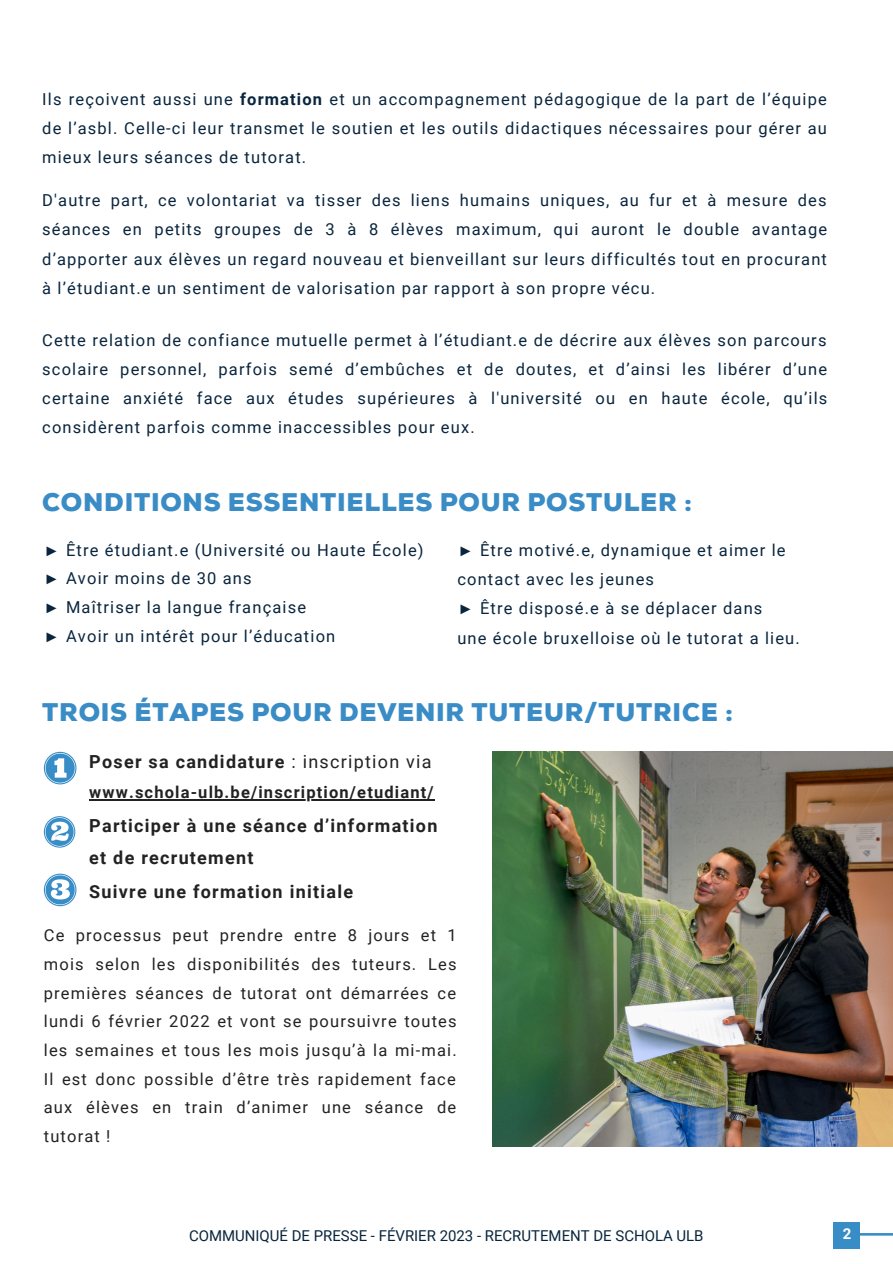
<style>
.page{position:relative;width:893px;height:1264px;background:#fff}
.page>*{position:absolute;margin:0;border:0;box-sizing:border-box;transform-origin:0 0}
.t1{font:900 25.5px "Nexa";letter-spacing:.03em;color:#3a8cc6}
.t2{font:700 18px/31.5px "Roboto";letter-spacing:.07em;color:#222}
.t3{font:16.5px/29.2px "Roboto";letter-spacing:.07em;color:#09253d;text-align:justify}
.t4{font:16.5px/28.7px "Roboto";letter-spacing:.07em;color:#222;text-align:justify}
.t5{font:700 16.5px "Roboto";letter-spacing:.07em;color:#222}
.t6{font:15px "Roboto";color:#09253d}
.t7{font:700 15px "Roboto";color:#fff}
.s1{font-weight:700}
.s2{font-family:"Liberation Serif"}
.s3{font-weight:400}
</style>
<div class="page">
<img style="left:493px;top:751px;width:399px;height:395px">
<svg style="left:44px;top:751px;width:32px;height:33px"></svg>
<svg style="left:44px;top:816px;width:31px;height:31px"></svg>
<svg style="left:44px;top:873px;width:32px;height:33px"></svg>
<hr style="left:89px;top:799px;width:346px;height:1px;background:#222">
<svg style="left:860px;top:1233px;width:32px;height:3px"></svg>
<div style="left:833px;top:1221px;width:27px;height:27px;background:#398dc7"></div>
<p class="t3" style="left:42px;top:84px;width:786px">Ils reçoivent aussi une <span class="s1">formation</span> et un accompagnement pédagogique de la part de l’équipe de l’asbl. Celle-ci leur transmet le soutien et les outils didactiques nécessaires pour gérer au mieux leurs séances de tutorat.</p>
<p class="t3" style="left:42px;top:186px;width:786px">D'autre part, ce volontariat va tisser des liens humains uniques, au fur et à mesure des séances en petits groupes de 3 à 8 élèves maximum, qui auront le double avantage d’apporter aux élèves un regard nouveau et bienveillant sur leurs difficultés tout en procurant à l’étudiant.e un sentiment de valorisation par rapport à son propre vécu.</p>
<p class="t3" style="left:42px;top:325px;width:786px">Cette relation de confiance mutuelle permet à l’étudiant.e de décrire aux élèves son parcours scolaire personnel, parfois semé d’embûches et de doutes, et d’ainsi les libérer d’une certaine anxiété face aux études supérieures à l'université ou en haute école, qu’ils considèrent parfois comme inaccessibles pour eux.</p>
<h1 class="t1" style="left:42px;top:486px;width:651px">CONDITIONS ESSENTIELLES POUR POSTULER :</h1>
<p class="t3" style="left:43px;top:535px;width:382px;line-height:28.8px;text-align:left"><span class="s2">►</span> Être étudiant.e (Université ou Haute École) <span class="s2">►</span> Avoir moins de 30 ans<br><span class="s2">►</span> Maîtriser la langue française<br><span class="s2">►</span> Avoir un intérêt pour l’éducation</p>
<p class="t3" style="left:457px;top:535px;width:344px;text-align:left"><span class="s2">►</span> Être motivé.e, dynamique et aimer le contact avec les jeunes<br><span class="s2">►</span> Être disposé.e à se déplacer dans<br>une école bruxelloise où le tutorat a lieu.</p>
<h1 class="t1" style="left:42px;top:696px;width:692px">TROIS ÉTAPES POUR DEVENIR TUTEUR/TUTRICE :</h1>
<p class="t2" style="left:89px;top:746px;width:344px">Poser sa candidature <span class="s3">: inscription via</span></p>
<p class="t5" style="left:89px;top:783px;width:346px">www.schola-ulb.be/inscription/etudiant/</p>
<p class="t2" style="left:89px;top:810px;width:350px">Participer à une séance d’information et de recrutement</p>
<p class="t2" style="left:89px;top:876px;width:265px">Suivre une formation initiale</p>
<p class="t4" style="left:44px;top:921px;width:414px">Ce processus peut prendre entre 8 jours et 1 mois selon les disponibilités des tuteurs. Les premières séances de tutorat ont démarrées ce lundi 6 février 2022 et vont se poursuivre toutes les semaines et tous les mois jusqu’à la mi-mai.<br>Il est donc possible d’être très rapidement face aux élèves en train d’animer une séance de tutorat !</p>
<p class="t6" style="left:189px;top:1226px;width:516px">COMMUNIQUÉ DE PRESSE - FÉVRIER 2023 - RECRUTEMENT DE SCHOLA ULB</p>
<p class="t7" style="left:842px;top:1224px;width:10px">2</p>
</div>
